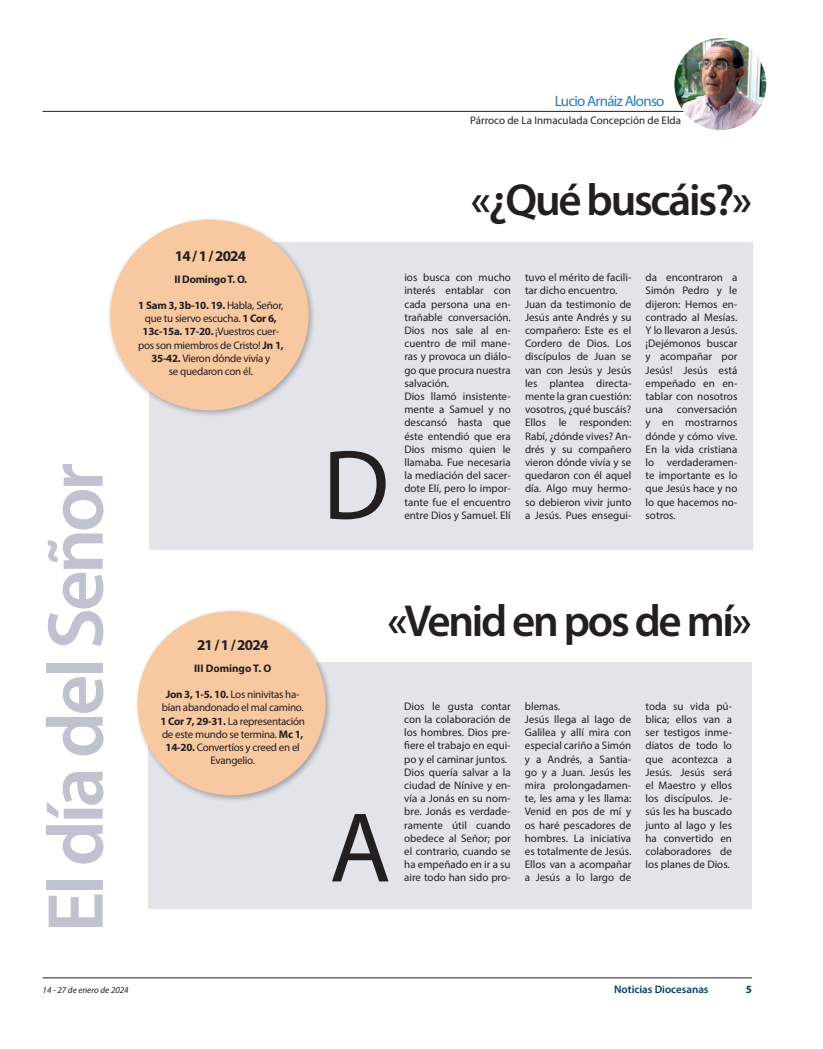
<style>
.page{position:relative;width:823px;height:1049px;background:#fff}
.page>*{position:absolute;margin:0;border:0;box-sizing:border-box;transform-origin:0 0}
.t1{font:100px "Myriad Pro";color:#231f20}
.t2{font:600 80px "Myriad Pro";letter-spacing:-.05em;color:#c0c2cf}
.t3{font:600 45px "Myriad Pro";letter-spacing:-.05em;color:#231f20}
.t4{font:700 15px "Myriad Pro";letter-spacing:-.05em;color:#231f20}
.t5{font:15px "Myriad Pro";letter-spacing:-.05em;color:#277dc1}
.t6{font:11px/13.2px "Myriad Pro";color:#231f20;text-align:justify}
.t7{font:11px/13.2px "Myriad Pro";letter-spacing:-.025em;color:#231f20;text-align:center}
.t8{font:600 11px "Myriad Pro";color:#043e62}
.t9{font:700 11px "Myriad Pro";letter-spacing:-.025em;color:#231f20}
.t10{font:700 11px "Myriad Pro";color:#231f20}
.t11{font:700 11px "Myriad Pro";color:#043e62}
.t12{font:italic 9px "Myriad Pro";color:#231f20}
.s1{color:#fff}
.s2{font-weight:700}
</style>
<div class="page">
<hr style="left:43px;top:978px;width:708px;height:1px;background:#231f20">
<hr style="left:43px;top:111px;width:708px;height:1px;background:#231f20">
<img style="left:674px;top:38px;width:91px;height:92px;border-radius:46px">
<div style="left:149px;top:243px;width:602px;height:307px;background:#e3e4ea"></div>
<div style="left:107px;top:216px;width:209px;height:202px;background:#231f20;opacity:.33"></div>
<div style="left:110px;top:220px;width:198px;height:190px;background:#f8c8a1;border-radius:50%"></div>
<div style="left:149px;top:662px;width:602px;height:247px;background:#e3e4ea"></div>
<div style="left:134px;top:608px;width:199px;height:195px;background:#231f20;opacity:.33"></div>
<div style="left:137px;top:611px;width:188px;height:184px;background:#f8c8a1;border-radius:50%"></div>
<p class="t5" style="left:554px;top:91px;width:111px">Lucio Arnáiz Alonso</p>
<p class="t6" style="left:470px;top:113px;width:212px">Párroco de La Inmaculada Concepción de Elda</p>
<p class="t2" style="left:25px;top:933px;width:471px;rotate:-90deg">El dí<span class="s1">a d</span>el Señor</p>
<p class="t4" style="left:175px;top:246px;width:73px">14 / 1 / 2024</p>
<p class="t9" style="left:174px;top:272px;width:74px">II Domingo T. O.</p>
<p class="t7" style="left:138px;top:298px;width:147px"><span class="s2">1 Sam 3, 3b-10. 19.</span> Habla, Señor, que tu siervo escucha. <span class="s2">1 Cor 6,<br>13c-15a. 17-20.</span> ¡Vuestros cuer&shy;pos son miembros de Cristo! <span class="s2">Jn 1,<br>35-42.</span> Vieron dónde vivía y</p>
<p class="t7" style="left:169px;top:364px;width:86px">se quedaron con él.</p>
<p class="t3" style="left:470px;top:171px;width:283px">«¿Qué buscáis?»</p>
<p class="t1" style="left:322px;top:424px;width:68px">D</p>
<p class="t6" style="left:404px;top:271px;width:108px">ios busca con mucho interés entablar con cada persona una en&shy;trañable conversación.<br>Dios nos sale al en&shy;cuentro de mil mane&shy;ras y provoca un diálo&shy;go que procura nuestra salvación.</p>
<p class="t6" style="left:404px;top:389px;width:108px">Dios llamó insistente&shy;mente a Samuel y no descansó hasta que éste entendió que era Dios mismo quien le llamaba. Fue necesaria la mediación del sacer&shy;dote Elí, pero lo impor&shy;tante fue el encuentro entre Dios y Samuel. Elí</p>
<p class="t6" style="left:524px;top:271px;width:108px">tuvo el mérito de facili&shy;tar dicho encuentro.</p>
<p class="t6" style="left:524px;top:297px;width:108px">Juan da testimonio de Jesús ante Andrés y su compañero: Este es el Cordero de Dios. Los discípulos de Juan se van con Jesús y Jesús les plantea directa&shy;mente la gran cuestión: vosotros, ¿qué buscáis?<br>Ellos le responden:<br>Rabí, ¿dónde vives? An&shy;drés y su compañero vieron dónde vivía y se quedaron con él aquel día. Algo muy hermo&shy;so debieron vivir junto a Jesús. Pues ensegui-</p>
<p class="t6" style="left:645px;top:271px;width:93px">da encontraron a Simón Pedro y le dijeron: Hemos en&shy;contrado al Mesías.<br>Y lo llevaron a Jesús.</p>
<p class="t6" style="left:645px;top:337px;width:93px">¡Dejémonos buscar y acompañar por Jesús! Jesús está empeñado en en&shy;tablar con nosotros una conversación y en mostrarnos dónde y cómo vive.<br>En la vida cristiana lo verdaderamen&shy;te importante es lo que Jesús hace y no lo que hacemos no-</p>
<p class="t6" style="left:645px;top:508px;width:32px">sotros.</p>
<p class="t4" style="left:197px;top:635px;width:73px">21 / 1 / 2024</p>
<p class="t10" style="left:194px;top:661px;width:79px">III Domingo T. O</p>
<p class="t7" style="left:160px;top:688px;width:146px"><span class="s2">Jon 3, 1-5. 10.</span> Los ninivitas ha&shy;bían abandonado el mal camino.<br><span class="s2">1 Cor 7, 29-31.</span> La representación de este mundo se termina. <span class="s2">Mc 1,<br>14-20.</span> Convertíos y creed en el<br>Evangelio.</p>
<p class="t3" style="left:387px;top:593px;width:366px">«Venid en pos de mí»</p>
<p class="t1" style="left:329px;top:786px;width:63px">A</p>
<p class="t6" style="left:404px;top:699px;width:108px">Dios le gusta contar con la colaboración de los hombres. Dios pre&shy;fiere el trabajo en equi&shy;po y el caminar juntos.</p>
<p class="t6" style="left:404px;top:765px;width:108px">Dios quería salvar a la ciudad de Nínive y en&shy;vía a Jonás en su nom&shy;bre. Jonás es verdade&shy;ramente útil cuando obedece al Señor; por el contrario, cuando se ha empeñado en ir a su aire todo han sido pro-</p>
<p class="t6" style="left:524px;top:699px;width:37px">blemas.</p>
<p class="t6" style="left:524px;top:712px;width:108px">Jesús llega al lago de Galilea y allí mira con especial cariño a Simón y a Andrés, a Santia&shy;go y a Juan. Jesús les mira prolongadamen&shy;te, les ama y les llama:<br>Venid en pos de mí y os haré pescadores de hombres. La iniciativa es totalmente de Jesús.<br>Ellos van a acompañar a Jesús a lo largo de</p>
<p class="t6" style="left:645px;top:699px;width:88px">toda su vida pú&shy;blica; ellos van a ser testigos inme&shy;diatos de todo lo que acontezca a Jesús. Jesús será el Maestro y ellos los discípulos. Je&shy;sús les ha buscado junto al lago y les ha convertido en colaboradores de</p>
<p class="t6" style="left:645px;top:858px;width:86px">los planes de Dios.</p>
<p class="t12" style="left:43px;top:984px;width:88px">14 - 27 de enero de 2024</p>
<p class="t8" style="left:613px;top:982px;width:96px">Noticias Diocesanas</p>
<p class="t11" style="left:745px;top:982px;width:8px">5</p>
</div>
